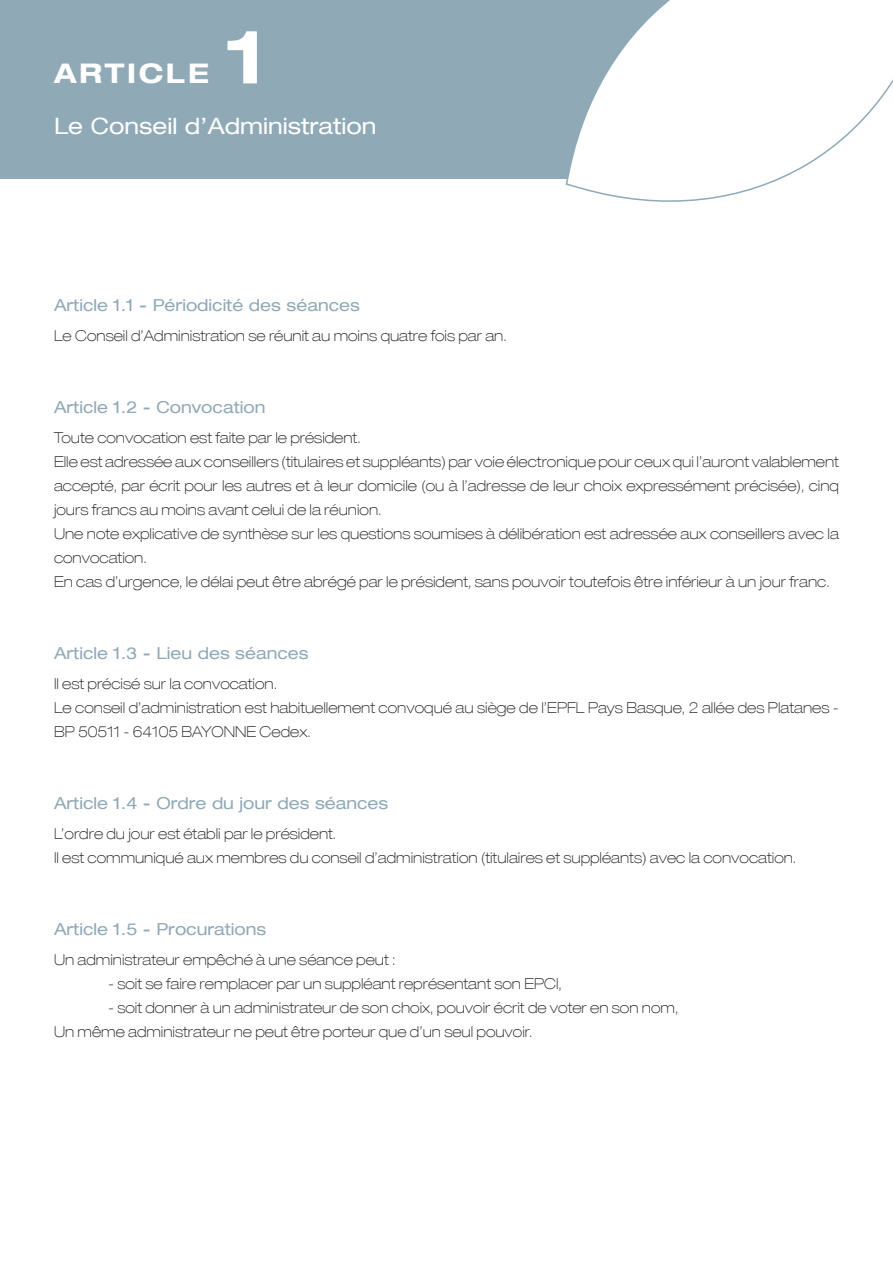
<style>
.page{position:relative;width:893px;height:1263px;background:#fff}
.page>*{position:absolute;margin:0;border:0;box-sizing:border-box;transform-origin:0 0}
.t1{font:700 expanded 75px "Helvetica 73";color:#fff}
.t2{font:700 expanded 27px "Helvetica 73";letter-spacing:.1em;color:#fff}
.t3{font:expanded 22.5px "Helvetica 53";color:#fff}
.t4{font:expanded 16.5px "Helvetica 53";color:#8fa9b7}
.t5{font:100 expanded 15px/24px "Helvetica 33";color:#231f20}
</style>
<div class="page">
<div style="left:0;top:0;width:687px;height:179px;background:#8fa9b7"></div>
<svg style="left:565px;top:0;width:328px;height:202px"></svg>
<p class="t1" style="left:225px;top:10px;width:43px">1</p>
<p class="t2" style="left:54px;top:57px;width:157px">ARTICLE</p>
<p class="t3" style="left:54px;top:112px;width:324px">Le Conseil d’Administration</p>
<p class="t4" style="left:54px;top:295px;width:307px">Article 1.1 - Périodicité des séances</p>
<p class="t5" style="left:54px;top:323px;width:454px">Le Conseil d’Administration se réunit au moins quatre fois par an.</p>
<p class="t4" style="left:54px;top:397px;width:213px">Article 1.2 - Convocation</p>
<p class="t5" style="left:54px;top:425px;width:308px">Toute convocation est faite par le président.</p>
<p class="t5" style="left:54px;top:449px;width:786px;text-align:justify">Elle est adressée aux conseillers (titulaires et suppléants) par voie électronique pour ceux qui l’auront valablement accepté, par écrit pour les autres et à leur domicile (ou à l’adresse de leur choix expressément précisée), cinq jours francs au moins avant celui de la réunion.</p>
<p class="t5" style="left:54px;top:521px;width:786px">Une note explicative de synthèse sur les questions soumises à délibération est adressée aux conseillers avec la convocation.</p>
<p class="t5" style="left:54px;top:569px;width:777px">En cas d’urgence, le délai peut être abrégé par le président, sans pouvoir toutefois être inférieur à un jour franc.</p>
<p class="t4" style="left:54px;top:643px;width:256px">Article 1.3 - Lieu des séances</p>
<p class="t5" style="left:54px;top:671px;width:225px">Il est précisé sur la convocation.</p>
<p class="t5" style="left:54px;top:695px;width:786px">Le conseil d’administration est habituellement convoqué au siège de l’EPFL Pays Basque, 2 allée des Platanes -<br>BP 50511 - 64105 BAYONNE Cedex.</p>
<p class="t4" style="left:54px;top:793px;width:336px">Article 1.4 - Ordre du jour des séances</p>
<p class="t5" style="left:54px;top:821px;width:284px">L’ordre du jour est établi par le président.</p>
<p class="t5" style="left:54px;top:845px;width:744px">Il est communiqué aux membres du conseil d’administration (titulaires et suppléants) avec la convocation.</p>
<p class="t4" style="left:54px;top:919px;width:214px">Article 1.5 - Procurations</p>
<p class="t5" style="left:54px;top:947px;width:343px">Un administrateur empêché à une séance peut :</p>
<p class="t5" style="left:108px;top:971px;width:455px">- soit se faire remplacer par un suppléant représentant son EPCI,</p>
<p class="t5" style="left:108px;top:995px;width:572px">- soit donner à un administrateur de son choix, pouvoir écrit de voter en son nom,</p>
<p class="t5" style="left:54px;top:1019px;width:480px">Un même administrateur ne peut être porteur que d’un seul pouvoir.</p>
</div>
